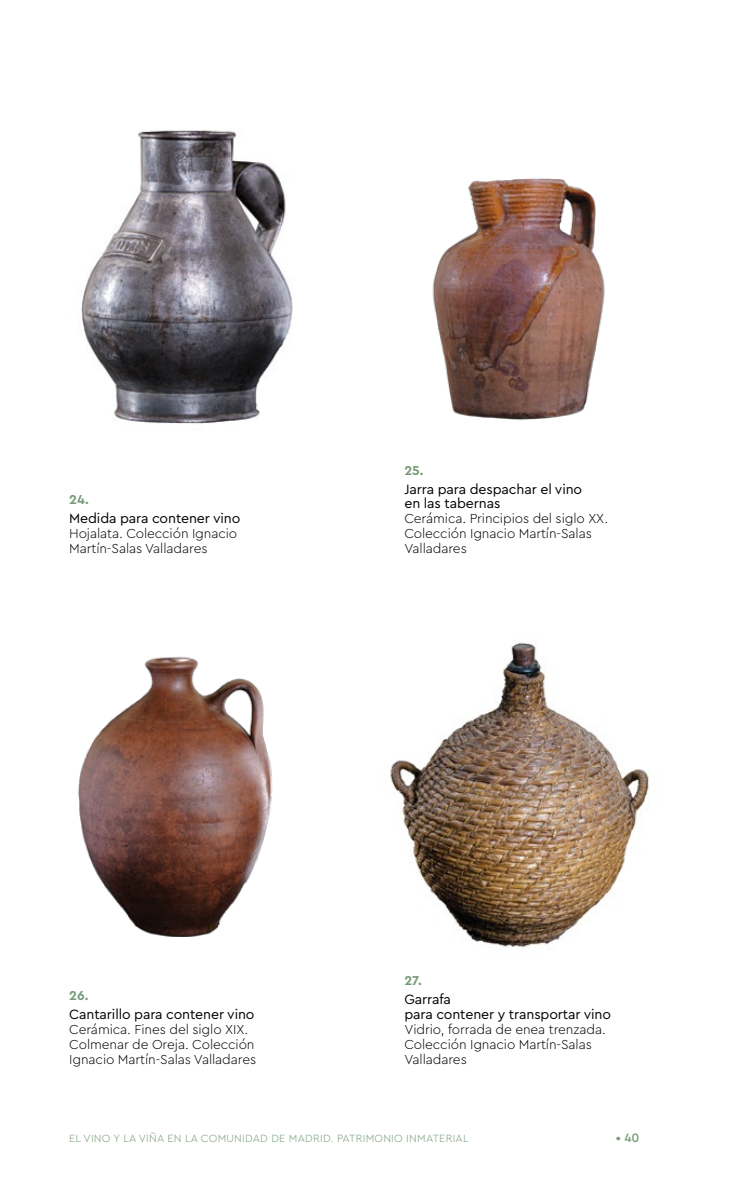
<style>
.page{position:relative;width:745px;height:1191px;background:#fff}
.page>*{position:absolute;margin:0;border:0;box-sizing:border-box;transform-origin:0 0}
.t1{font:14.1px/14.7px "Cera Pro";letter-spacing:-.01em;color:#000}
.t2{font:300 13.65px/15px "Cera Pro";letter-spacing:-.01em;color:#000}
.t3{font:700 13.5px "Cera Pro";color:#769a78}
.t4{font:500 12.75px "Cera Pro";color:#769a78}
.t5{font:300 10.95px "Cera Pro";letter-spacing:.02em;color:#769a78}
</style>
<div class="page">
<img style="left:81px;top:130px;width:212px;height:294px">
<img style="left:382px;top:642px;width:267px;height:306px">
<img style="left:78px;top:656px;width:195px;height:280px">
<img style="left:432px;top:178px;width:173px;height:242px">
<p class="t3" style="left:69px;top:491px;width:21px">24.</p>
<p class="t1" style="left:69px;top:510px;width:173px">Medida para contener vino</p>
<p class="t2" style="left:69px;top:526px;width:169px">Hojalata. Colección Ignacio<br>Martín-Salas Valladares</p>
<p class="t3" style="left:404px;top:461px;width:21px">25.</p>
<p class="t1" style="left:404px;top:481px;width:179px">Jarra para despachar el vino en las tabernas</p>
<p class="t2" style="left:404px;top:511px;width:205px">Cerámica. Principios del siglo XX.<br>Colección Ignacio Martín-Salas<br>Valladares</p>
<p class="t3" style="left:69px;top:986px;width:21px">26.</p>
<p class="t1" style="left:69px;top:1006px;width:187px">Cantarillo para contener vino</p>
<p class="t2" style="left:69px;top:1021px;width:188px">Cerámica. Fines del siglo XIX.<br>Colmenar de Oreja. Colección<br>Ignacio Martín-Salas Valladares</p>
<p class="t3" style="left:404px;top:971px;width:19px">27.</p>
<p class="t1" style="left:404px;top:991px;width:208px">Garrafa<br>para contener y transportar vino</p>
<p class="t2" style="left:404px;top:1021px;width:203px">Vidrio, forrada de enea trenzada.<br>Colección Ignacio Martín-Salas<br>Valladares</p>
<p class="t5" style="left:69px;top:1130px;width:400px">EL VINO Y LA VIÑA EN LA COMUNIDAD DE MADRID. PATRIMONIO INMATERIAL</p>
<p class="t4" style="left:615px;top:1129px;width:25px">• 40</p>
</div>
